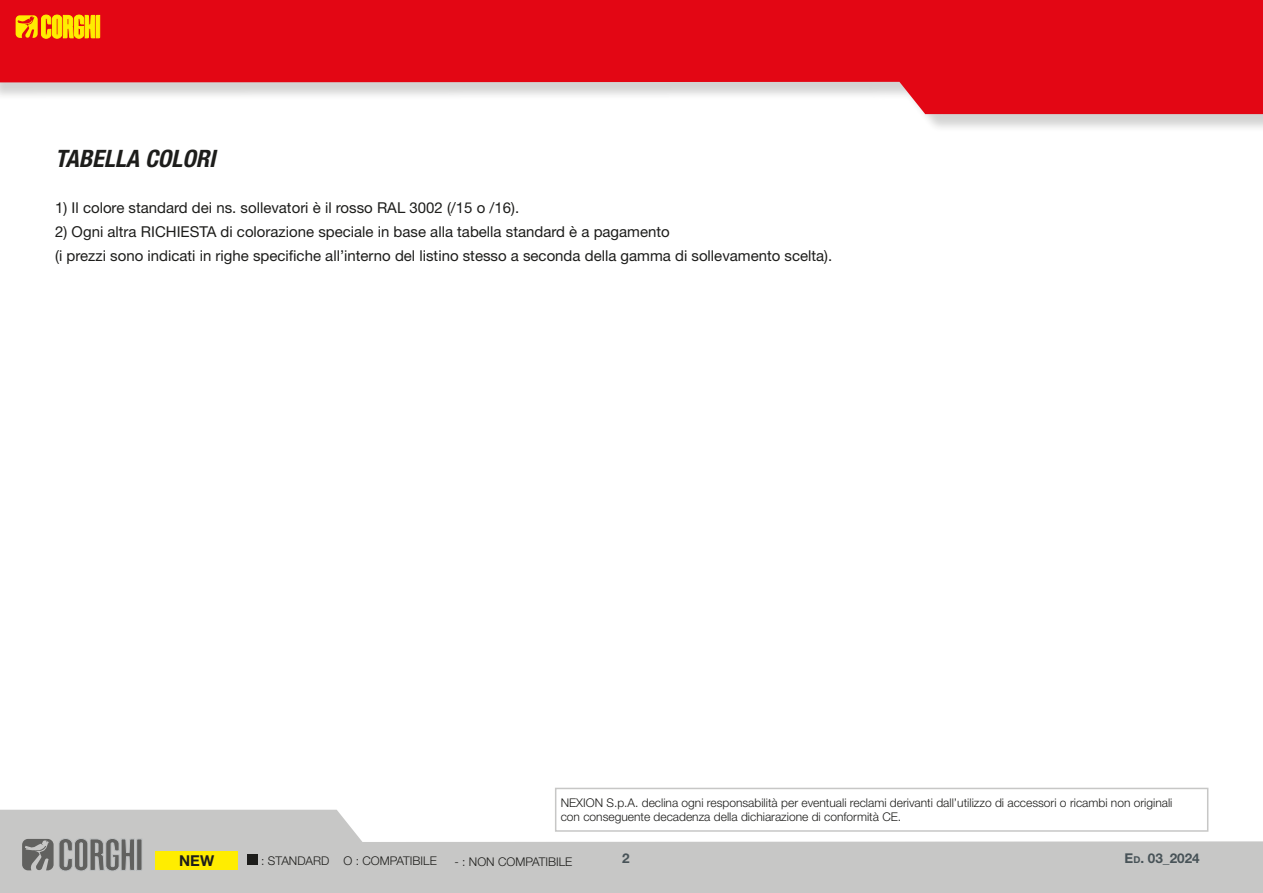
<style>
.page{position:relative;width:1263px;height:893px;background:#fff}
.page>*{position:absolute;margin:0;border:0;box-sizing:border-box;transform-origin:0 0}
.t1{font:italic 700 condensed 24px "Helvetica Neue LT Std";color:#1d1d1b}
.t2{font:15px/24px "Helvetica Neue LT Std";color:#1d1d1b}
.t3{font:700 15px "Helvetica Neue LT Std";color:#1d1d1b}
.t4{font:700 13.5px "Helvetica Neue LT Std";color:#485358}
.t5{font:300 12px/13.5px "Helvetica Neue LT Std";color:#1d1d1b}
.s1{font-size:9.45px}
</style>
<div class="page">
<div style="left:0;top:0;width:1263px;height:133px;background:#1d1d1b;opacity:.2"></div>
<svg style="left:0;top:0;width:1263px;height:114px;fill:#e30614"></svg>
<svg style="left:0;top:810px;width:1263px;height:83px;fill:#c7c7c6"></svg>
<svg style="left:16px;top:15px;width:84px;height:23px"></svg>
<svg style="left:22px;top:838px;width:120px;height:33px"></svg>
<div style="left:155px;top:851px;width:83px;height:19px;background:#ffed00"></div>
<div style="left:247px;top:855px;width:11px;height:10px;background:#1d1d1b"></div>
<div style="left:555px;top:788px;width:653px;height:44px;border:2px solid #c7c7c6"></div>
<h1 class="t1" style="left:55px;top:144px;width:161px">TABELLA COLORI</h1>
<p class="t2" style="left:55px;top:196px;width:465px">1) Il colore standard dei ns. sollevatori è il rosso RAL 3002 (/15 o /16).</p>
<p class="t2" style="left:55px;top:220px;width:778px">2) Ogni altra RICHIESTA di colorazione speciale in base alla tabella standard è a pagamento<br>(i prezzi sono indicati in righe specifiche all’interno del listino stesso a seconda della gamma di sollevamento scelta).</p>
<p class="t5" style="left:561px;top:796px;width:613px">NEXION S.p.A. declina ogni responsabilità per eventuali reclami derivanti dall’utilizzo di accessori o ricambi non originali con conseguente decadenza della dichiarazione di conformità CE.</p>
<p class="t3" style="left:179px;top:851px;width:36px">NEW</p>
<p class="t5" style="left:261px;top:854px;width:177px">: STANDARD O : COMPATIBILE</p>
<p class="t5" style="left:454px;top:854px;width:119px">- : NON COMPATIBILE</p>
<p class="t4" style="left:622px;top:849px;width:9px">2</p>
<p class="t4" style="left:1125px;top:849px;width:77px">E<span class="s1">d</span>. 03_2024</p>
</div>
